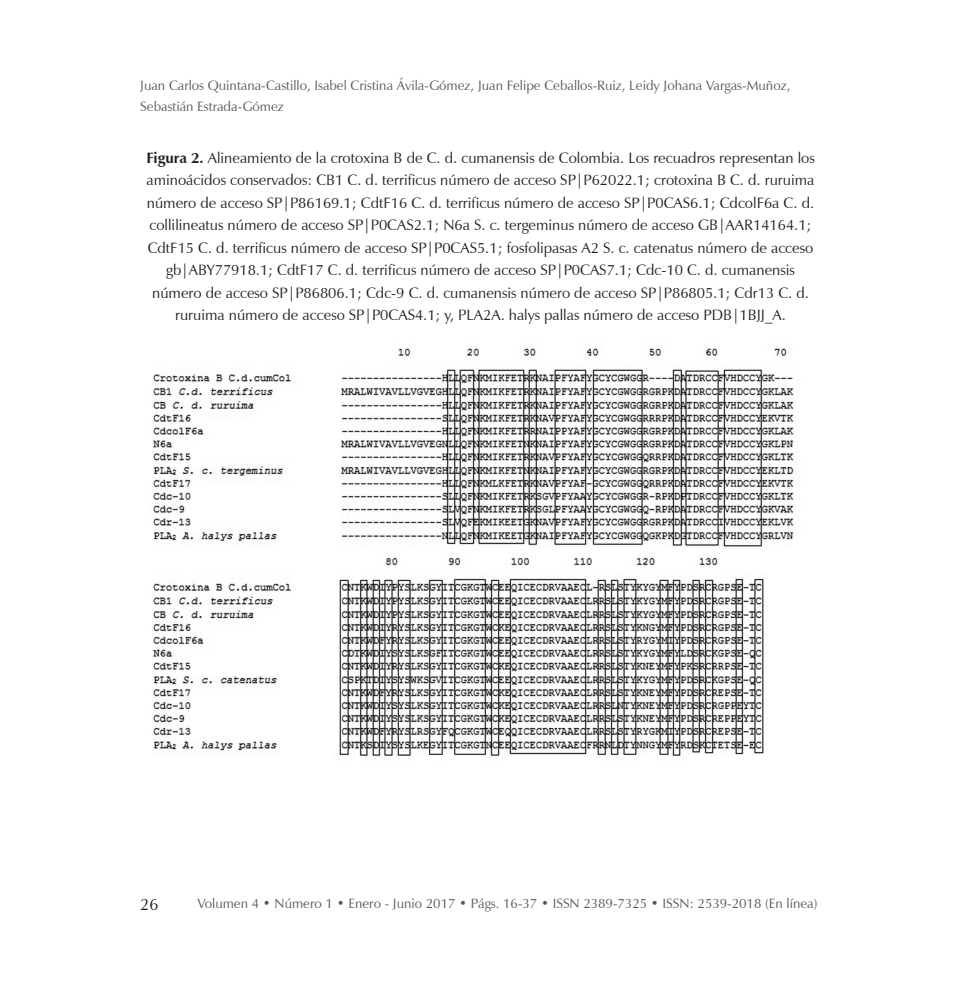
<style>
.page{position:relative;width:961px;height:1004px;background:#fff}
.page>*{position:absolute;margin:0;border:0;box-sizing:border-box;transform-origin:0 0}
.t1{font:16.5px "Zapf Humanist 601 BT";color:#231f20}
.t2{font:15px/22.5px "Zapf Humanist 601 BT";color:#231f20;text-align:center}
.t3{font:13.5px/21px "Zapf Humanist 601 BT";color:#57585a}
.s1{font-weight:700}
</style>
<div class="page">
<img style="left:153px;top:348px;width:641px;height:408px">
<p class="t3" style="left:140px;top:75px;width:652px">Juan Carlos Quintana-Castillo, Isabel Cristina Ávila-Gómez, Juan Felipe Ceballos-Ruiz, Leidy Johana Vargas-Muñoz,<br>Sebastián Estrada-Gómez</p>
<p class="t2" style="left:146px;top:146px;width:670px"><span class="s1">Figura 2.</span> Alineamiento de la crotoxina B de C. d. cumanensis de Colombia. Los recuadros representan los aminoácidos conservados: CB1 C. d. terrificus número de acceso SP|P62022.1; crotoxina B C. d. ruruima número de acceso SP|P86169.1; CdtF16 C. d. terrificus número de acceso SP|P0CAS6.1; CdcolF6a C. d. collilineatus número de acceso SP|P0CAS2.1; N6a S. c. tergeminus número de acceso GB|AAR14164.1; CdtF15 C. d. terrificus número de acceso SP|P0CAS5.1; fosfolipasas A2 S. c. catenatus número de acceso gb|ABY77918.1; CdtF17 C. d. terrificus número de acceso SP|P0CAS7.1; Cdc-10 C. d. cumanensis número de acceso SP|P86806.1; Cdc-9 C. d. cumanensis número de acceso SP|P86805.1; Cdr13 C. d. ruruima número de acceso SP|P0CAS4.1; y, PLA2A. halys pallas número de acceso PDB|1BJJ_A.</p>
<p class="t1" style="left:140px;top:894px;width:20px">26</p>
<p class="t3" style="left:197px;top:892px;width:622px">Volumen 4 • Número 1 • Enero - Junio 2017 • Págs. 16-37 • ISSN 2389-7325 • ISSN: 2539-2018 (En línea)</p>
</div>
